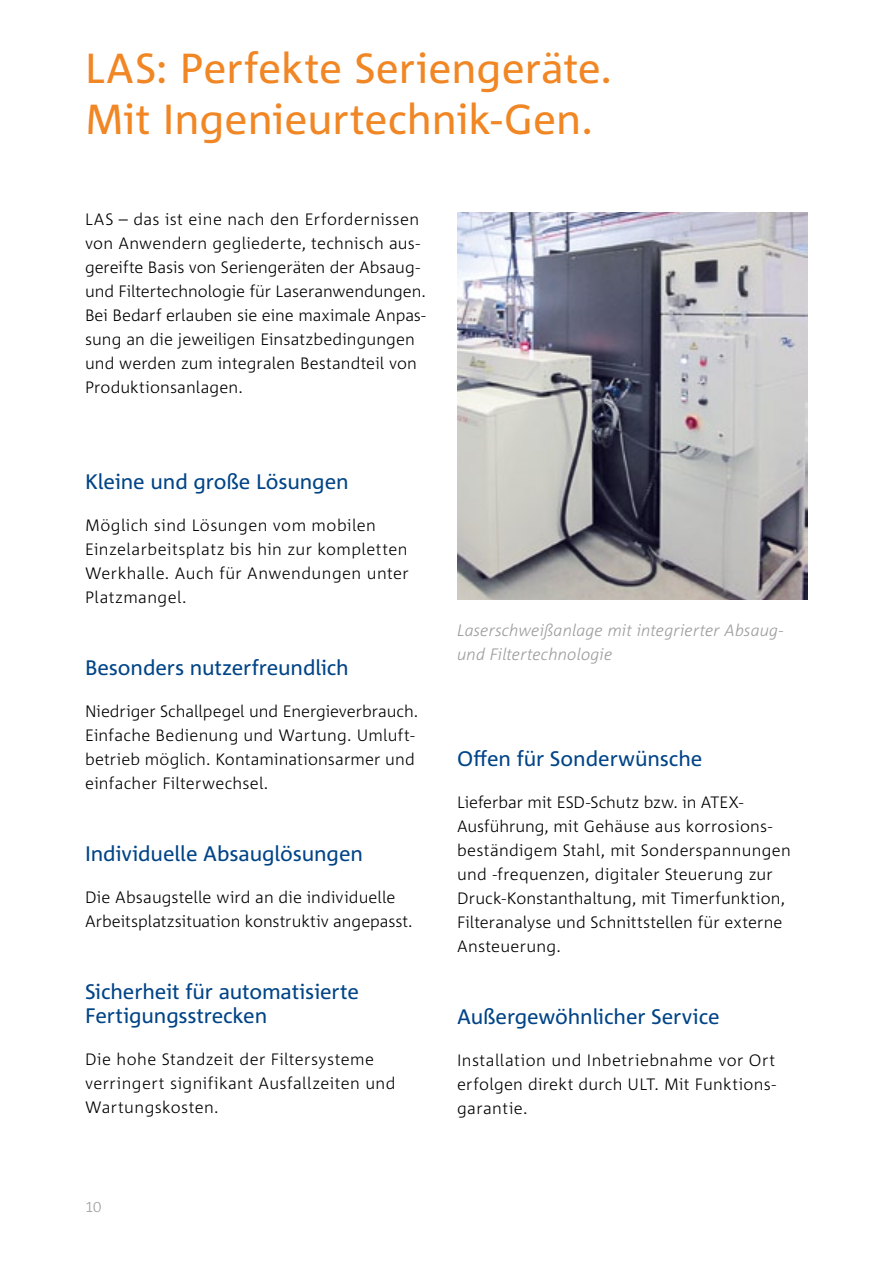
<style>
.page{position:relative;width:893px;height:1263px;background:#fff}
.page>*{position:absolute;margin:0;border:0;box-sizing:border-box;transform-origin:0 0}
.t1{font:42px/51px "Corpid";color:#f18624}
.t2{font:21px/24px "Corpid";letter-spacing:-.005em;color:#004487}
.t3{font:300 16.5px/24px "Corpid";letter-spacing:.01em;color:#000}
.t4{font:italic 300 16.5px/24px "Corpid";color:#9c9d9d}
.t5{font:300 15px "Corpid";color:#9c9d9d}
</style>
<div class="page">
<img style="left:457px;top:213px;width:351px;height:387px">
<h1 class="t1" style="left:85px;top:42px;width:529px">LAS: Perfekte Seriengeräte.<br>Mit Ingenieurtechnik-Gen.</h1>
<p class="t3" style="left:85px;top:207px;width:342px">LAS – das ist eine nach den Erfordernissen von Anwendern gegliederte, technisch aus&shy;gereifte Basis von Seriengeräten der Absaug&shy;und Filtertechnologie für Laseranwendungen.<br>Bei Bedarf erlauben sie eine maximale Anpas&shy;sung an die jeweiligen Einsatzbedingungen und werden zum integralen Bestandteil von Produktionsanlagen.</p>
<p class="t2" style="left:85px;top:469px;width:265px">Kleine und große Lösungen</p>
<p class="t3" style="left:85px;top:513px;width:325px">Möglich sind Lösungen vom mobilen<br>Einzelarbeitsplatz bis hin zur kompletten<br>Werkhalle. Auch für Anwendungen unter<br>Platzmangel.</p>
<p class="t2" style="left:85px;top:655px;width:265px">Besonders nutzerfreundlich</p>
<p class="t3" style="left:85px;top:699px;width:335px">Niedriger Schallpegel und Energieverbrauch.<br>Einfache Bedienung und Wartung. Umluft&shy;betrieb möglich. Kontaminationsarmer und einfacher Filterwechsel.</p>
<p class="t2" style="left:85px;top:841px;width:279px">Individuelle Absauglösungen</p>
<p class="t3" style="left:85px;top:885px;width:329px">Die Absaugstelle wird an die individuelle<br>Arbeitsplatzsituation konstruktiv angepasst.</p>
<p class="t2" style="left:85px;top:979px;width:275px">Sicherheit für automatisierte<br>Fertigungsstrecken</p>
<p class="t3" style="left:85px;top:1047px;width:312px">Die hohe Standzeit der Filtersysteme verringert signifikant Ausfallzeiten und<br>Wartungskosten.</p>
<p class="t5" style="left:85px;top:1198px;width:18px">10</p>
<p class="t4" style="left:457px;top:618px;width:328px">Laserschweißanlage mit integrierter Absaug&shy;und Filtertechnologie</p>
<p class="t2" style="left:457px;top:746px;width:247px">Offen für Sonderwünsche</p>
<p class="t3" style="left:457px;top:790px;width:335px">Lieferbar mit ESD-Schutz bzw. in ATEX-Ausführung, mit Gehäuse aus korrosions&shy;beständigem Stahl, mit Sonderspannungen und -frequenzen, digitaler Steuerung zur Druck-Konstanthaltung, mit Timerfunktion, Filteranalyse und Schnittstellen für externe Ansteuerung.</p>
<p class="t2" style="left:457px;top:1004px;width:264px">Außergewöhnlicher Service</p>
<p class="t3" style="left:457px;top:1048px;width:320px;text-align:justify">Installation und Inbetriebnahme vor Ort erfolgen direkt durch ULT. Mit Funktions&shy;garantie.</p>
</div>
